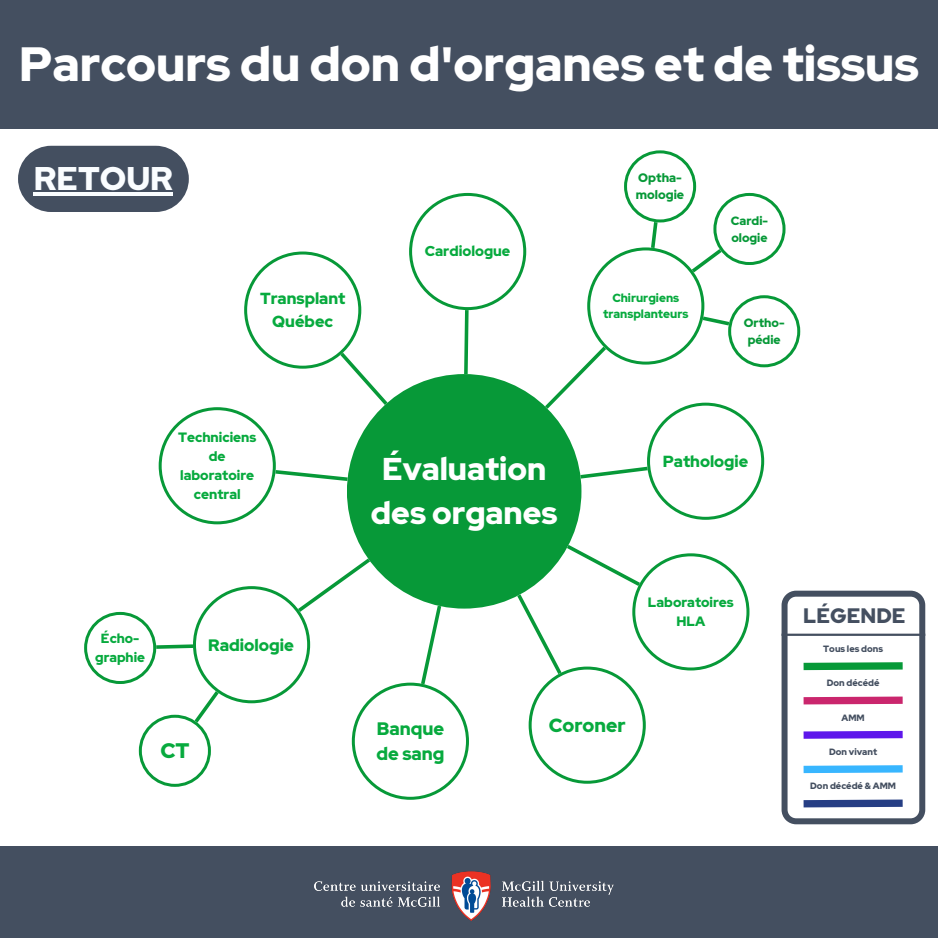
<style>
.page{position:relative;width:938px;height:938px;background:#fff}
.page>*{position:absolute;margin:0;border:0;box-sizing:border-box;transform-origin:0 0}
.t1{font:900 47.9px "Red Hat Display";color:#fff}
.t2{font:900 32.65px "Red Hat Display";color:#fafdff}
.t3{font:900 31.43px/43.9px "Red Hat Display";color:#fff;text-align:center}
.t4{font:900 21px "Red Hat Display";color:#07aa3e}
.t5{font:900 20.85px "Red Hat Display";color:#444f60}
.t6{font:900 19px "Red Hat Display";color:#07aa3e}
.t7{font:900 18px/25.1px "Red Hat Display";color:#07aa3e}
.t8{font:900 16.5px "Red Hat Display";color:#07aa3e}
.t9{font:900 16px/22.3px "Red Hat Display";color:#07aa3e;text-align:center}
.t10{font:900 14.25px "Red Hat Display";color:#07aa3e}
.t11{font:900 13.5px/18.8px "Red Hat Display";color:#07aa3e;text-align:center}
.t12{font:900 13.25px/18.4px "Red Hat Display";color:#07aa3e;text-align:center}
.t13{font:900 12.25px/17.1px "Red Hat Display";color:#079938}
.t14{font:900 12px/16.7px "Red Hat Display";color:#079938}
.t15{font:900 11.75px/16.3px "Red Hat Display";color:#07aa3e;text-align:center}
.t16{font:900 9.1px "Red Hat Display";color:#444f60}
</style>
<div class="page">
<hr style="left:450px;top:937px;width:56px;height:1px;background:#263e84">
<div style="left:0;top:846px;width:937px;height:91px;background:#444f60"></div>
<img style="left:315px;top:871px;width:299px;height:49px">
<svg style="left:781px;top:590px;width:145px;height:234px"></svg>
<div style="left:0;top:0;width:938px;height:129px;background:#444f60"></div>
<div style="left:18px;top:146px;width:171px;height:66px;background:#444f60;border-radius:33px"></div>
<hr style="left:34px;top:192px;width:139px;height:3px;background:#fafdff">
<div style="left:347px;top:374px;width:234px;height:234px;background:#079938;border-radius:50%"></div>
<svg style="left:409px;top:193px;width:117px;height:184px"></svg>
<svg style="left:514px;top:541px;width:235px;height:242px"></svg>
<svg style="left:159px;top:251px;width:232px;height:273px"></svg>
<svg style="left:84px;top:555px;width:385px;height:244px"></svg>
<svg style="left:541px;top:150px;width:259px;height:370px"></svg>
<p class="t1" style="left:19px;top:33px;width:901px">Parcours du don d'organes et de tissus</p>
<p class="t2" style="left:34px;top:157px;width:141px">RETOUR</p>
<p class="t9" style="left:260px;top:287px;width:87px">Transplant<br>Québec</p>
<p class="t10" style="left:425px;top:242px;width:87px">Cardiologue</p>
<h6 class="t13" style="left:636px;top:169px;width:50px">Optha&shy;mologie</h6>
<h3 class="t15" style="left:603px;top:289px;width:87px">Chirurgiens transplanteurs</h3>
<p class="t14" style="left:731px;top:212px;width:39px">Cardi&shy;ologie</p>
<h4 class="t14" style="left:743px;top:314px;width:42px;text-align:center">Ortho&shy;pédie</h4>
<p class="t11" style="left:178px;top:428px;width:80px">Techniciens de laboratoire central</p>
<p class="t12" style="left:95px;top:629px;width:51px">Écho&shy;graphie</p>
<p class="t8" style="left:208px;top:634px;width:87px">Radiologie</p>
<p class="t4" style="left:160px;top:736px;width:31px">CT</p>
<p class="t3" style="left:371px;top:447px;width:188px">Évaluation des organes</p>
<p class="t9" style="left:663px;top:450px;width:87px">Pathologie</p>
<p class="t11" style="left:648px;top:593px;width:87px">Laboratoires<br>HLA</p>
<p class="t7" style="left:376px;top:715px;width:69px">Banque de sang</p>
<p class="t6" style="left:549px;top:712px;width:78px">Coroner</p>
<p class="t5" style="left:803px;top:601px;width:104px">LÉGENDE</p>
<p class="t16" style="left:823px;top:642px;width:61px">Tous les dons</p>
<h2 class="t16" style="left:826px;top:677px;width:54px">Don décédé</h2>
<p class="t16" style="left:841px;top:711px;width:25px">AMM</p>
<p class="t16" style="left:829px;top:745px;width:50px">Don vivant</p>
<p class="t16" style="left:810px;top:780px;width:87px">Don décédé &amp; AMM</p>
</div>
